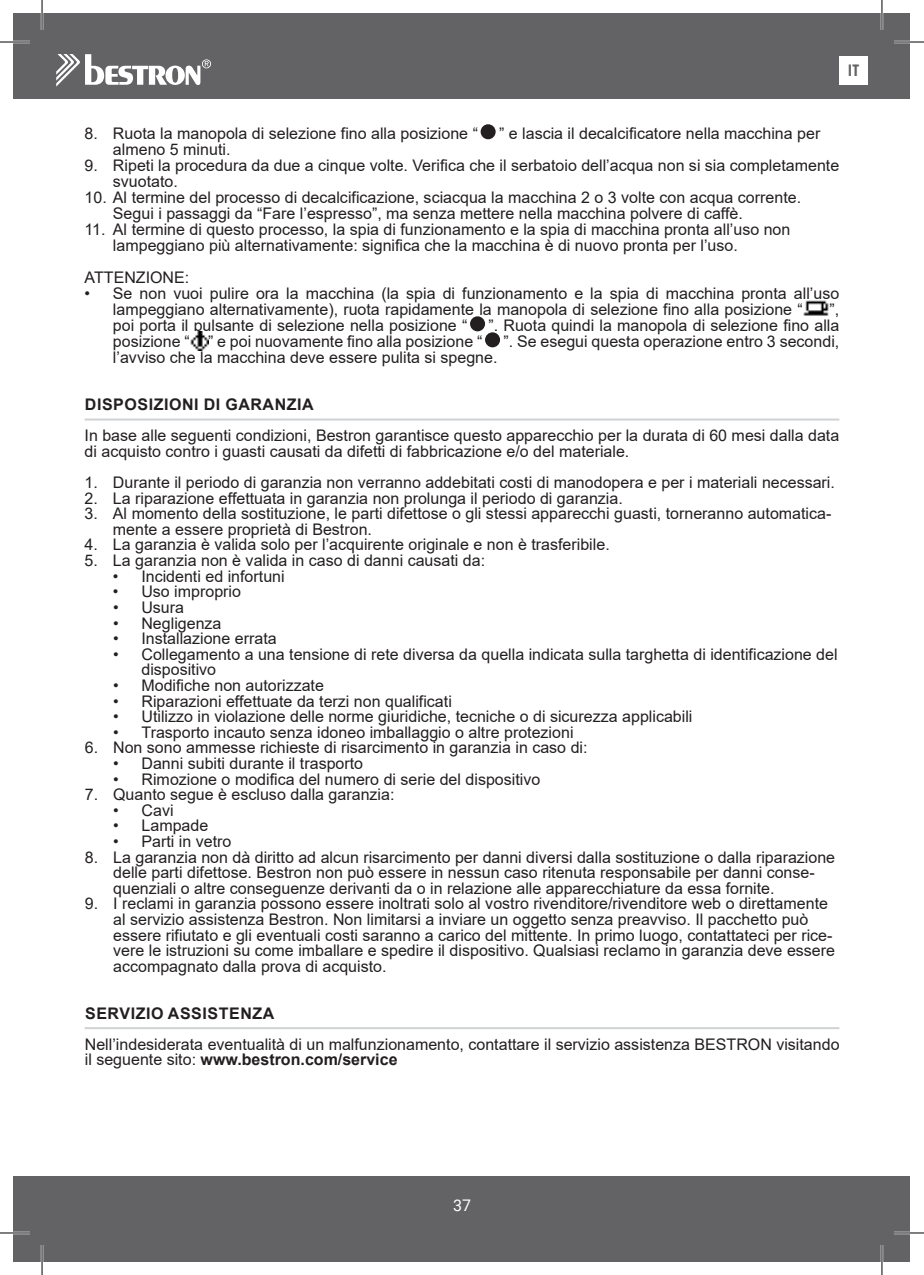
<style>
.page{position:relative;width:924px;height:1275px;background:#fff}
.page>*{position:absolute;margin:0;border:0;box-sizing:border-box;transform-origin:0 0}
.t1{font:16px/15.6px "Arial";color:#231f20}
.t2{font:700 16px "Arial";letter-spacing:.035em;color:#231f20}
.t3{font:16px "Roboto";color:#fff}
.t4{font:700 16px "Century Gothic";color:#636366}
.s1{font-weight:700}
</style>
<div class="page">
<div style="left:14px;top:14px;width:895px;height:85px;background:#636366"></div>
<div style="left:14px;top:1176px;width:895px;height:85px;background:#636366"></div>
<svg style="left:56px;top:54px;width:155px;height:33px"></svg>
<div style="left:839px;top:56px;width:28px;height:29px;background:#fff"></div>
<hr style="left:85px;top:418px;width:754px;height:2px;background:#d1d2d4">
<hr style="left:85px;top:1027px;width:754px;height:2px;background:#d1d2d4">
<div style="left:480px;top:124px;width:15px;height:15px;background:#231f20;border-radius:50%"></div>
<img style="left:803px;top:300px;width:26px;height:16px">
<div style="left:470px;top:316px;width:15px;height:15px;background:#231f20;border-radius:50%"></div>
<img style="left:190px;top:331px;width:18px;height:20px">
<div style="left:485px;top:332px;width:15px;height:15px;background:#231f20;border-radius:50%"></div>
<hr style="left:0;top:41px;width:30px;height:2px;background:#fff">
<hr style="left:893px;top:41px;width:30px;height:2px;background:#fff">
<hr style="left:0;top:1231px;width:30px;height:3px;background:#fff">
<hr style="left:893px;top:1231px;width:30px;height:3px;background:#fff">
<hr style="left:41px;top:0;width:2px;height:30px;background:#fff">
<hr style="left:41px;top:1245px;width:2px;height:30px;background:#fff">
<hr style="left:880px;top:0;width:2px;height:30px;background:#fff">
<hr style="left:880px;top:1245px;width:2px;height:30px;background:#fff">
<hr style="left:0;top:42px;width:30px;height:1px;background:#000">
<hr style="left:893px;top:42px;width:30px;height:1px;background:#000">
<hr style="left:0;top:1232px;width:30px;height:1px;background:#000">
<hr style="left:893px;top:1232px;width:30px;height:1px;background:#000">
<hr style="left:42px;top:0;width:1px;height:30px;background:#000">
<hr style="left:42px;top:1245px;width:1px;height:30px;background:#000">
<hr style="left:881px;top:0;width:1px;height:30px;background:#000">
<hr style="left:881px;top:1245px;width:1px;height:30px;background:#000">
<p class="t4" style="left:847px;top:65px;width:13px">IT</p>
<p class="t1" style="left:85px;top:127px;width:394px">8. Ruota la manopola di selezione fino alla posizione “</p>
<p class="t1" style="left:499px;top:127px;width:322px">” e lascia il decalcificatore nella macchina per</p>
<p class="t1" style="left:113px;top:143px;width:119px">almeno 5 minuti.</p>
<p class="t1" style="left:113px;top:159px;width:727px;text-indent:-28px">9. Ripeti la procedura da due a cinque volte. Verifica che il serbatoio dell’acqua non si sia completamente svuotato.</p>
<p class="t1" style="left:113px;top:191px;width:689px;text-indent:-28px">10. Al termine del processo di decalcificazione, sciacqua la macchina 2 o 3 volte con acqua corrente.<br>Segui i passaggi da “Fare l’espresso”, ma senza mettere nella macchina polvere di caffè.</p>
<p class="t1" style="left:113px;top:223px;width:678px;text-indent:-28px">11. Al termine di questo processo, la spia di funzionamento e la spia di macchina pronta all’uso non lampeggiano più alternativamente: significa che la macchina è di nuovo pronta per l’uso.</p>
<p class="t1" style="left:85px;top:271px;width:106px">ATTENZIONE:</p>
<p class="t1" style="left:85px;top:287px;width:755px;text-align:center">• Se non vuoi pulire ora la macchina (la spia di funzionamento e la spia di macchina pronta all’uso lampeggiano alternativamente), ruota rapidamente la manopola di selezione fino alla posizione “</p>
<p class="t1" style="left:829px;top:303px;width:11px">”,</p>
<p class="t1" style="left:113px;top:319px;width:356px">poi porta il pulsante di selezione nella posizione “</p>
<p class="t1" style="left:488px;top:319px;width:352px">”. Ruota quindi la manopola di selezione fino alla</p>
<p class="t1" style="left:113px;top:335px;width:371px">posizione “ ” e poi nuovamente fino alla posizione “</p>
<p class="t1" style="left:503px;top:335px;width:337px">”. Se esegui questa operazione entro 3 secondi,</p>
<p class="t1" style="left:113px;top:351px;width:386px">l’avviso che la macchina deve essere pulita si spegne.</p>
<p class="t2" style="left:85px;top:398px;width:230px">DISPOSIZIONI DI GARANZIA</p>
<p class="t1" style="left:85px;top:429px;width:755px">In base alle seguenti condizioni, Bestron garantisce questo apparecchio per la durata di 60 mesi dalla data di acquisto contro i guasti causati da difetti di fabbricazione e/o del materiale.</p>
<p class="t1" style="left:85px;top:476px;width:751px">1. Durante il periodo di garanzia non verranno addebitati costi di manodopera e per i materiali necessari.</p>
<p class="t1" style="left:85px;top:492px;width:539px">2. La riparazione effettuata in garanzia non prolunga il periodo di garanzia.</p>
<p class="t1" style="left:113px;top:507px;width:719px;text-indent:-28px">3. Al momento della sostituzione, le parti difettose o gli stessi apparecchi guasti, torneranno automatica&shy;mente a essere proprietà di Bestron.</p>
<p class="t1" style="left:85px;top:538px;width:526px">4. La garanzia è valida solo per l’acquirente originale e non è trasferibile.</p>
<p class="t1" style="left:85px;top:554px;width:402px">5. La garanzia non è valida in caso di danni causati da:</p>
<p class="t1" style="left:113px;top:570px;width:173px">• Incidenti ed infortuni</p>
<p class="t1" style="left:113px;top:585px;width:129px">• Uso improprio</p>
<p class="t1" style="left:113px;top:601px;width:73px">• Usura</p>
<p class="t1" style="left:113px;top:616px;width:110px">• Negligenza</p>
<p class="t1" style="left:113px;top:632px;width:165px">• Installazione errata</p>
<p class="t1" style="left:141px;top:648px;width:697px;text-indent:-28px">• Collegamento a una tensione di rete diversa da quella indicata sulla targhetta di identificazione del dispositivo</p>
<p class="t1" style="left:113px;top:679px;width:212px">• Modifiche non autorizzate</p>
<p class="t1" style="left:113px;top:694px;width:340px">• Riparazioni effettuate da terzi non qualificati</p>
<p class="t1" style="left:113px;top:710px;width:580px">• Utilizzo in violazione delle norme giuridiche, tecniche o di sicurezza applicabili</p>
<p class="t1" style="left:113px;top:726px;width:461px">• Trasporto incauto senza idoneo imballaggio o altre protezioni</p>
<p class="t1" style="left:85px;top:741px;width:504px">6. Non sono ammesse richieste di risarcimento in garanzia in caso di:</p>
<p class="t1" style="left:113px;top:757px;width:251px">• Danni subiti durante il trasporto</p>
<p class="t1" style="left:113px;top:772px;width:428px">• Rimozione o modifica del numero di serie del dispositivo</p>
<p class="t1" style="left:85px;top:788px;width:311px">7. Quanto segue è escluso dalla garanzia:</p>
<p class="t1" style="left:113px;top:804px;width:62px">• Cavi</p>
<p class="t1" style="left:113px;top:819px;width:97px">• Lampade</p>
<p class="t1" style="left:113px;top:835px;width:120px">• Parti in vetro</p>
<p class="t1" style="left:113px;top:850px;width:723px;text-indent:-28px">8. La garanzia non dà diritto ad alcun risarcimento per danni diversi dalla sostituzione o dalla riparazione delle parti difettose. Bestron non può essere in nessun caso ritenuta responsabile per danni conse&shy;quenziali o altre conseguenze derivanti da o in relazione alle apparecchiature da essa fornite.</p>
<p class="t1" style="left:113px;top:897px;width:723px;text-indent:-28px">9. I reclami in garanzia possono essere inoltrati solo al vostro rivenditore/rivenditore web o direttamente al servizio assistenza Bestron. Non limitarsi a inviare un oggetto senza preavviso. Il pacchetto può essere rifiutato e gli eventuali costi saranno a carico del mittente. In primo luogo, contattateci per rice&shy;vere le istruzioni su come imballare e spedire il dispositivo. Qualsiasi reclamo in garanzia deve essere accompagnato dalla prova di acquisto.</p>
<p class="t2" style="left:85px;top:1007px;width:191px">SERVIZIO ASSISTENZA</p>
<p class="t1" style="left:85px;top:1038px;width:755px">Nell’indesiderata eventualità di un malfunzionamento, contattare il servizio assistenza BESTRON visitando il seguente sito: <span class="s1">www.bestron.com/service</span></p>
<p class="t3" style="left:453px;top:1198px;width:19px">37</p>
</div>
